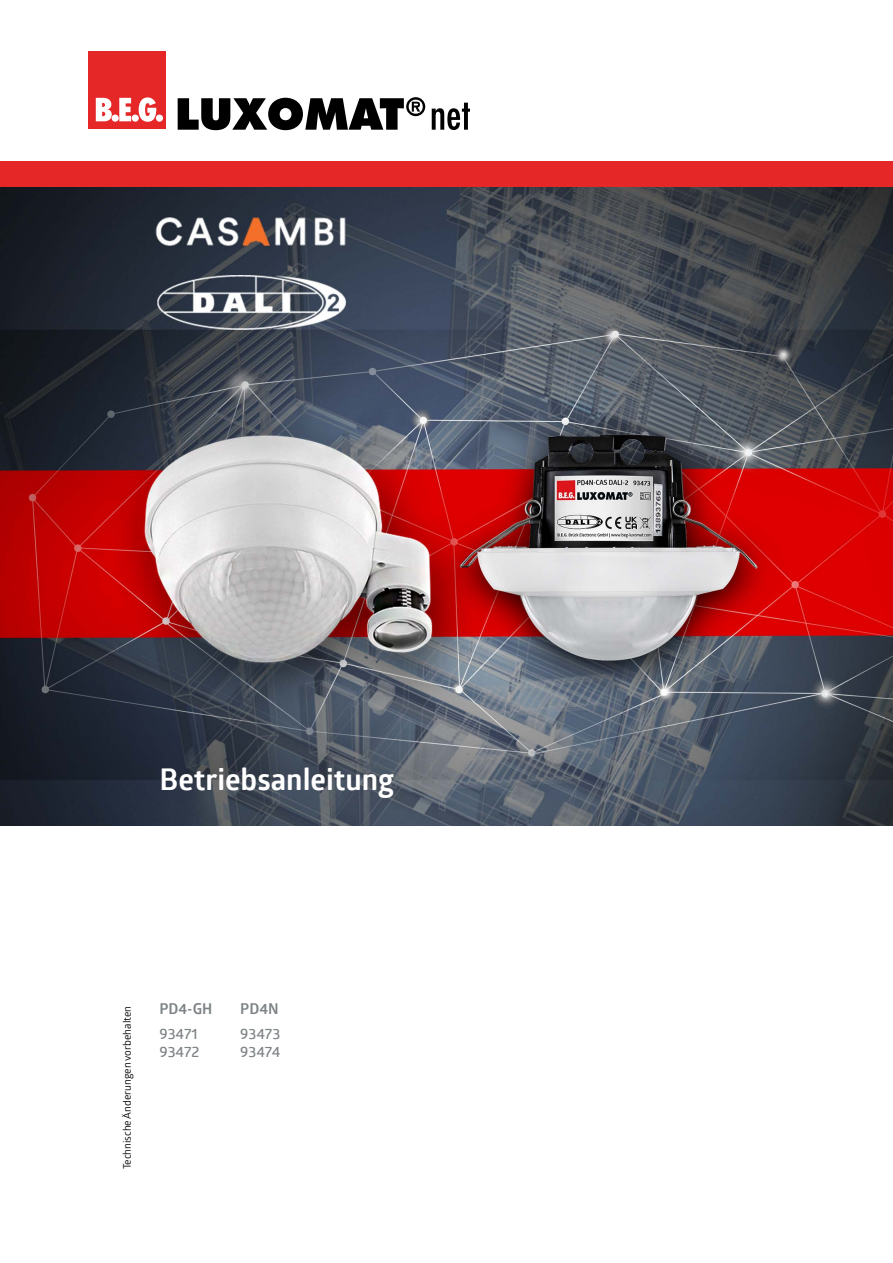
<style>
.page{position:relative;width:893px;height:1263px;background:#fff}
.page>*{position:absolute;margin:0;border:0;box-sizing:border-box;transform-origin:0 0}
.t1{font:700 30px "Glober";color:#fff}
.t2{font:600 15px/18px "Glober";color:#7d8386}
.t3{font:700 15px "Glober";color:#7d8386}
.t4{font:10.5px "Glober";color:#000}
</style>
<div class="page">
<div style="left:0;top:162px;width:893px;height:25px;background:#e52728"></div>
<div style="left:88px;top:51px;width:78px;height:78px;background:#e52728"></div>
<svg style="left:96px;top:98px;width:16px;height:23px"></svg>
<div style="left:112px;top:115px;width:7px;height:7px;background:#fff;border-radius:50%"></div>
<svg style="left:119px;top:98px;width:12px;height:23px"></svg>
<div style="left:132px;top:115px;width:7px;height:7px;background:#fff;border-radius:50%"></div>
<svg style="left:139px;top:97px;width:17px;height:25px"></svg>
<div style="left:156px;top:115px;width:7px;height:7px;background:#fff;border-radius:50%"></div>
<svg style="left:178px;top:97px;width:247px;height:33px"></svg>
<svg style="left:432px;top:103px;width:38px;height:27px"></svg>
<img style="left:0;top:187px;width:893px;height:638px">
<h1 class="t1" style="left:159px;top:759px;width:236px">Betriebsanleitung</h1>
<p class="t4" style="left:120px;top:1169px;width:165px;rotate:-90deg">Technische Änderungen vorbehalten</p>
<h2 class="t3" style="left:159px;top:998px;width:54px">PD4-GH</h2>
<h2 class="t2" style="left:159px;top:1024px;width:42px">93471<br>93472</h2>
<h2 class="t3" style="left:240px;top:998px;width:40px">PD4N</h2>
<h2 class="t2" style="left:240px;top:1024px;width:42px">93473<br>93474</h2>
</div>
